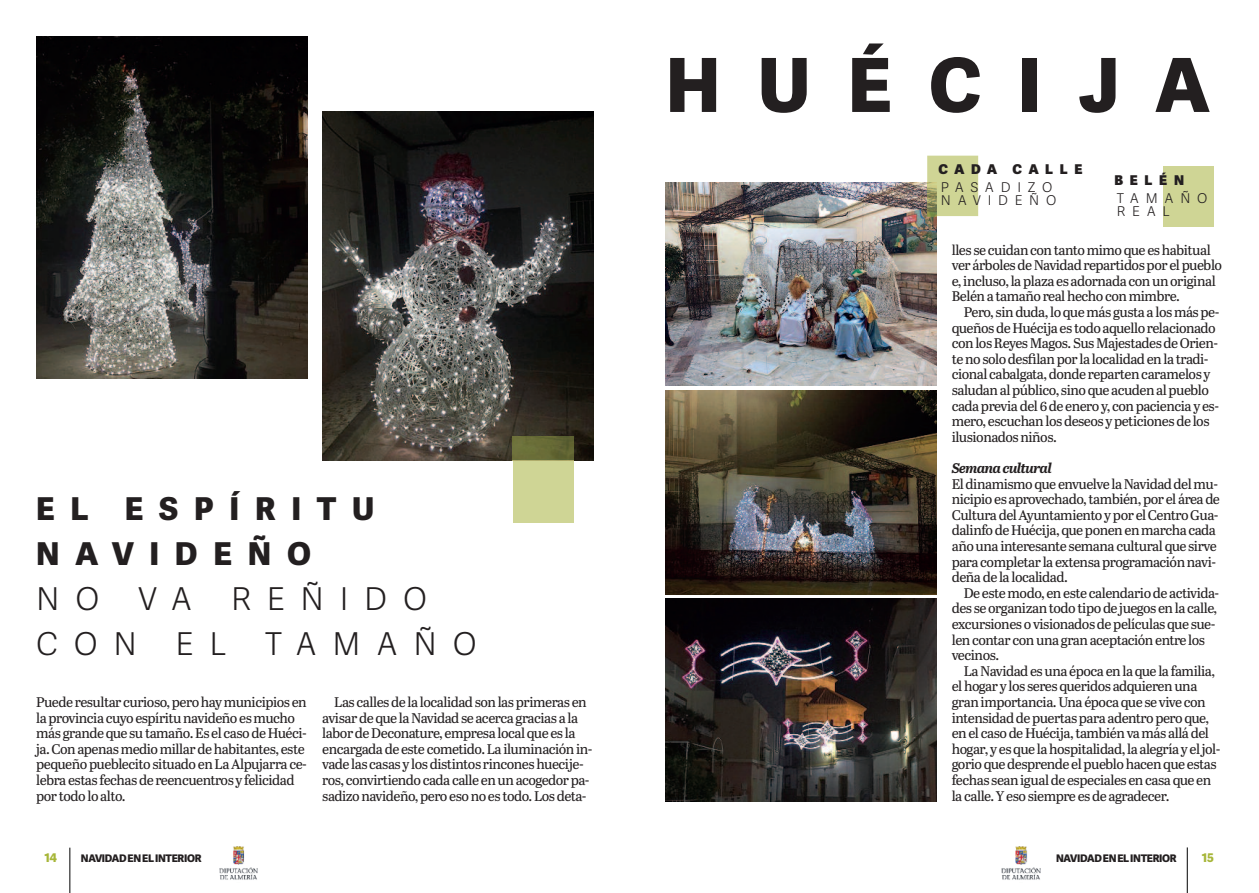
<style>
.page{position:relative;width:1259px;height:893px;background:#fff}
.page>*{position:absolute;margin:0;border:0;box-sizing:border-box;transform-origin:0 0}
.t1{font:800 74.55px "Adelle Sans Basic";letter-spacing:.5em;color:#231f20}
.t2{font:300 31.5px/45px "Adelle Sans Basic";letter-spacing:.5em;color:#231f20}
.t3{font:800 31.5px/45px "Adelle Sans Basic";letter-spacing:.5em;color:#231f20}
.t4{font:13.95px/15.6px "Abril Text";letter-spacing:-.035em;color:#231f20}
.t5{font:italic 700 13.95px "Abril Text";letter-spacing:-.04em;color:#231f20}
.t6{font:300 13.5px/13.5px "Adelle Sans Basic";letter-spacing:.5em;color:#231f20}
.t7{font:800 13.5px "Adelle Sans Basic";letter-spacing:.5em;color:#231f20}
.t8{font:800 12px "Adelle Sans Basic";color:#a7b639}
.t9{font:800 10.5px "Adelle Sans Basic";letter-spacing:-.03em;color:#231f20}
</style>
<div class="page">
<hr style="left:1187px;top:847px;width:1px;height:46px;background:#000">
<img style="left:1001px;top:846px;width:39px;height:34px">
<hr style="left:70px;top:848px;width:1px;height:45px;background:#000">
<img style="left:219px;top:846px;width:38px;height:34px">
<img style="left:665px;top:599px;width:271px;height:203px">
<img style="left:665px;top:183px;width:271px;height:203px">
<img style="left:665px;top:391px;width:271px;height:203px">
<img style="left:322px;top:112px;width:271px;height:348px">
<img style="left:36px;top:36px;width:271px;height:342px">
<div style="left:513px;top:460px;width:60px;height:63px;background:#cfd595"></div>
<img style="left:513px;top:436px;width:60px;height:24px">
<div style="left:927px;top:156px;width:51px;height:60px;background:#cfd595"></div>
<img style="left:927px;top:183px;width:9px;height:33px">
<div style="left:1162px;top:166px;width:51px;height:60px;background:#cfd595"></div>
<h1 class="t1" style="left:665px;top:56px;width:545px">HUÉCIJA</h1>
<h2 class="t3" style="left:36px;top:489px;width:340px">EL ESPÍRITU<br>NAVIDEÑO</h2>
<h2 class="t2" style="left:36px;top:579px;width:442px">NO VA REÑIDO<br>CON EL TAMAÑO</h2>
<p class="t4" style="left:36px;top:696px;width:272px">Puederesultar curioso,perohaymunicipiosen laprovinciacuyo espíritunavideñoesmucho másgrandequesutamaño. EselcasodeHuéci&shy;ja.Con apenasmediomillarde habitantes,este pequeño pueblecitosituadoen LaAlpujarra ce&shy;lebra estas fechas dereencuentrosyfelicidad por todo lo alto.</p>
<p class="t4" style="left:322px;top:696px;width:272px;text-indent:12px">Las calles de la localidadsonlasprimerasen avisar de quela Navidadse acercagraciasala labor de Deconature,empresalocal quees la encargada deeste cometido.Lailuminaciónin&shy;vade lascasasylosdistintos rinconeshuecĳe&shy;ros,convirtiendocadacalle enunacogedorpa&shy;sadizo navideño,pero eso noes todo.Losdeta-</p>
<p class="t7" style="left:938px;top:164px;width:146px">CADA CALLE</p>
<p class="t6" style="left:941px;top:181px;width:117px">PASADIZO<br>NAVIDEÑO</p>
<p class="t7" style="left:1114px;top:175px;width:71px">BELÉN</p>
<p class="t6" style="left:1117px;top:192px;width:92px">TAMAÑO<br>REAL</p>
<p class="t4" style="left:951px;top:243px;width:272px">lles se cuidan con tantomimoque eshabitual ver árboles deNavidad repartidos porel pueblo e, incluso,la plaza esadornada conun original Beléna tamañoreal hechocon mimbre.</p>
<p class="t4" style="left:951px;top:306px;width:269px;text-indent:12px">Pero, sin duda, loque más gusta a losmáspe&shy;queñosde Huécĳaes todo aquello relacionado conlos Reyes Magos. Sus Majestades de Orien&shy;teno solodesfilan por la localidad enlatradi&shy;cional cabalgata, dondereparten caramelosy saludan alpúblico, sino queacudenal pueblo cada previadel 6de eneroy, conpaciencia yes&shy;mero, escuchanlos deseosypeticiones delos ilusionados niños.</p>
<p class="t5" style="left:951px;top:463px;width:102px">Semana cultural</p>
<p class="t4" style="left:951px;top:477px;width:270px">El dinamismoque envuelve la Navidaddelmu&shy;nicipioes aprovechado, también, porel área de Cultura delAyuntamientoy por el CentroGua&shy;dalinfo de Huécĳa, queponenenmarcha cada añouna interesantesemanacultural quesirve para completar la extensaprogramaciónnavi&shy;deña de la localidad.</p>
<p class="t4" style="left:951px;top:586px;width:269px;text-indent:12px">De estemodo, en estecalendariode activida&shy;des seorganizan todo tipodejuegos enla calle, excursiones ovisionadosde películas que sue&shy;lencontar conuna gran aceptación entrelos vecinos.</p>
<p class="t4" style="left:951px;top:664px;width:270px;text-indent:12px">La Navidades una época enla quela familia, el hogar y los seres queridos adquierenuna gran importancia. Una época quese vive con intensidad de puertas para adentro peroque, en el caso de Huécĳa, también va más allá del hogar, y es quela hospitalidad, la alegríay eljol&shy;gorioque desprende el pueblohacenque estas fechas seanigual de especiales en casa que en la calle. Y esosiempre esdeagradecer.</p>
<p class="t8" style="left:44px;top:853px;width:14px">14</p>
<p class="t9" style="left:81px;top:854px;width:122px">NAVIDADENELINTERIOR</p>
<p class="t9" style="left:1056px;top:854px;width:122px">NAVIDADENELINTERIOR</p>
<p class="t8" style="left:1201px;top:853px;width:14px">15</p>
</div>
